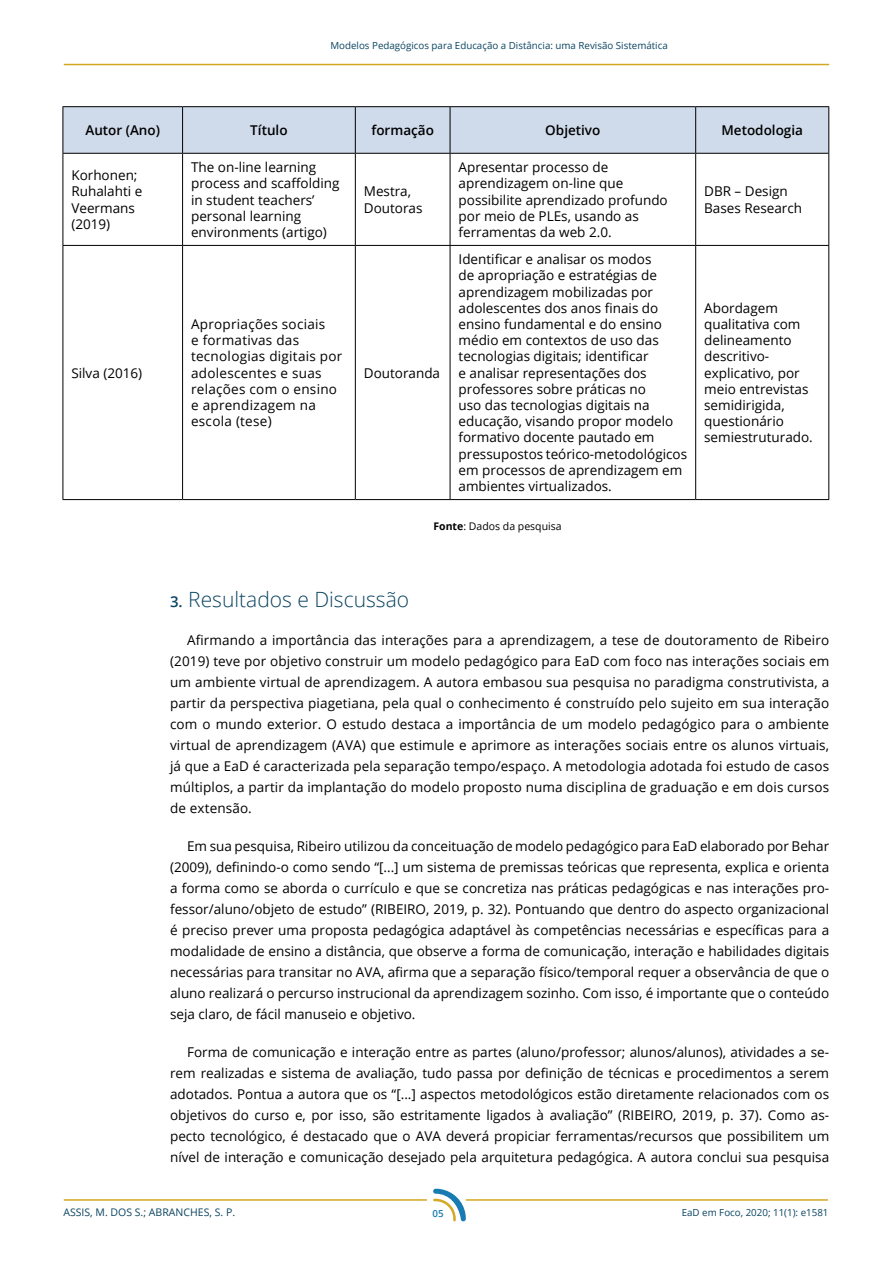
<style>
.page{position:relative;width:893px;height:1263px;background:#fff}
.page>*{position:absolute;margin:0;border:0;box-sizing:border-box;transform-origin:0 0}
.titulo_seções{font:300 21px "Open Sans";color:#0b4562}
.texto_corrido{font:13.5px/21px "Open Sans";color:#000;text-align:justify}
.texto_tabela{font:13.5px/16.2px "Open Sans";color:#000}
.texto_tabela-2{font:13.5px/16.2px "Open Sans";letter-spacing:.02em;color:#000}
.titulo_cabeçalho{font:600 13.5px "Open Sans";color:#000}
.t1{font:10.5px "Open Sans";color:#0b4562}
.Fonte_tabela{font:10.5px "Open Sans";color:#000}
.t2{font:9.75px "Open Sans";color:#0b4562}
.t3{font:600 9.75px "Open Sans";color:#187bb2}
.s1{font-weight:700}
.s2{font-weight:600;font-size:15px}
.s3{font-style:inherit}
</style>
<div class="page">
<hr style="left:64px;top:64px;width:765px;height:1px;background:#d3a823">
<hr style="left:466px;top:1199px;width:362px;height:2px;background:#d3a823">
<svg style="left:433px;top:1189px;width:33px;height:32px"></svg>
<hr style="left:64px;top:1199px;width:363px;height:2px;background:#d3a823">
<div style="left:64px;top:107px;width:764px;height:46px;background:#cfdaea"></div>
<hr style="left:182px;top:107px;width:1px;height:46px;background:#000">
<hr style="left:355px;top:107px;width:1px;height:46px;background:#000">
<hr style="left:450px;top:107px;width:1px;height:46px;background:#000">
<hr style="left:695px;top:107px;width:1px;height:46px;background:#000">
<hr style="left:182px;top:154px;width:1px;height:91px;background:#000">
<hr style="left:355px;top:154px;width:1px;height:91px;background:#000">
<hr style="left:450px;top:154px;width:1px;height:91px;background:#000">
<hr style="left:695px;top:154px;width:1px;height:91px;background:#000">
<hr style="left:63px;top:245px;width:120px;height:1px;background:#000">
<hr style="left:183px;top:245px;width:172px;height:1px;background:#000">
<hr style="left:182px;top:246px;width:1px;height:253px;background:#000">
<hr style="left:355px;top:245px;width:95px;height:1px;background:#000">
<hr style="left:355px;top:246px;width:1px;height:253px;background:#000">
<hr style="left:450px;top:245px;width:246px;height:1px;background:#000">
<hr style="left:450px;top:246px;width:1px;height:253px;background:#000">
<hr style="left:696px;top:245px;width:133px;height:1px;background:#000">
<hr style="left:695px;top:246px;width:1px;height:253px;background:#000">
<hr style="left:63px;top:154px;width:1px;height:91px;background:#000">
<hr style="left:828px;top:154px;width:1px;height:91px;background:#000">
<hr style="left:63px;top:246px;width:1px;height:253px;background:#000">
<hr style="left:828px;top:246px;width:1px;height:253px;background:#000">
<hr style="left:63px;top:499px;width:120px;height:1px;background:#000">
<hr style="left:183px;top:499px;width:172px;height:1px;background:#000">
<hr style="left:355px;top:499px;width:95px;height:1px;background:#000">
<hr style="left:450px;top:499px;width:246px;height:1px;background:#000">
<hr style="left:696px;top:499px;width:133px;height:1px;background:#000">
<hr style="left:63px;top:106px;width:120px;height:1px;background:#000">
<hr style="left:63px;top:107px;width:1px;height:46px;background:#000">
<hr style="left:183px;top:106px;width:172px;height:1px;background:#000">
<hr style="left:355px;top:106px;width:95px;height:1px;background:#000">
<hr style="left:450px;top:106px;width:246px;height:1px;background:#000">
<hr style="left:696px;top:106px;width:133px;height:1px;background:#000">
<hr style="left:828px;top:107px;width:1px;height:46px;background:#000">
<hr style="left:63px;top:153px;width:120px;height:1px;background:#000">
<hr style="left:183px;top:153px;width:172px;height:1px;background:#000">
<hr style="left:355px;top:153px;width:95px;height:1px;background:#000">
<hr style="left:450px;top:153px;width:246px;height:1px;background:#000">
<hr style="left:696px;top:153px;width:133px;height:1px;background:#000">
<p class="t2" style="left:330px;top:39px;width:339px">Modelos Pedagógicos para Educação a Distância: uma Revisão Sistemática</p>
<p class="titulo_cabeçalho" style="left:85px;top:121px;width:76px">Autor (Ano)</p>
<p class="titulo_cabeçalho" style="left:250px;top:121px;width:39px">Título</p>
<p class="titulo_cabeçalho" style="left:371px;top:121px;width:64px">formação</p>
<p class="titulo_cabeçalho" style="left:545px;top:121px;width:57px">Objetivo</p>
<p class="titulo_cabeçalho" style="left:721px;top:121px;width:83px">Metodologia</p>
<p class="texto_tabela" style="left:71px;top:167px;width:72px">Korhonen;<br>Ruhalahti e<br>Veermans (2019)</p>
<p class="texto_tabela" style="left:191px;top:159px;width:150px">The on-line learning process and scaffolding in student teachers’ personal learning environments (artigo)</p>
<p class="texto_tabela" style="left:459px;top:159px;width:211px">Apresentar processo de aprendizagem on-line que possibilite aprendizado profundo por meio de PLEs, usando as ferramentas da web 2.0.</p>
<p class="texto_tabela" style="left:704px;top:183px;width:99px">DBR – Design<br>Bases Research</p>
<p class="texto_tabela" style="left:364px;top:183px;width:60px">Mestra,<br>Doutoras</p>
<p class="texto_tabela" style="left:71px;top:364px;width:72px">Silva (2016)</p>
<p class="texto_tabela-2" style="left:191px;top:316px;width:153px">Apropriações sociais<br>e formativas das tecnologias digitais por adolescentes e suas relações com o ensino e aprendizagem na escola (tese)</p>
<p class="texto_tabela" style="left:364px;top:364px;width:78px">Doutoranda</p>
<p class="texto_tabela" style="left:459px;top:251px;width:230px">Identificar e analisar os modos<br>de apropriação e estratégias de aprendizagem mobilizadas por adolescentes dos anos finais do ensino fundamental e do ensino médio em contextos de uso das tecnologias digitais; identificar<br>e analisar representações dos professores sobre práticas no<br>uso das tecnologias digitais na educação, visando propor modelo formativo docente pautado em pressupostos teórico-metodológicos em processos de aprendizagem em ambientes virtualizados.</p>
<p class="Fonte_tabela" style="left:433px;top:519px;width:130px"><span class="s1">Fonte</span>: Dados da pesquisa</p>
<p class="texto_tabela" style="left:704px;top:299px;width:110px">Abordagem qualitativa com delineamento descritivo&shy;explicativo, por meio entrevistas semidirigida, questionário semiestruturado.</p>
<p class="titulo_seções" style="left:170px;top:585px;width:240px"><span class="s2">3.</span> Resultados e Discussão</p>
<p class="texto_corrido" style="left:170px;top:629px;width:661px;text-indent:17px">Afirmando a importância das interações para a aprendizagem, a tese de doutoramento de Ribeiro (2019) teve por objetivo construir um modelo pedagógico para EaD com foco nas interações sociais em um ambiente virtual de aprendizagem. A autora embasou sua pesquisa no paradigma construtivista, a partir da perspectiva piagetiana, pela qual o conhecimento é construído pelo sujeito em sua interação com o mundo exterior. O estudo destaca a importância de um modelo pedagógico para o ambiente virtual de aprendizagem (AVA) que estimule e aprimore as interações sociais entre os alunos virtuais, já que a EaD é caracterizada pela separação tempo/espaço. A metodologia adotada foi estudo de casos múltiplos, a partir da implantação do modelo proposto numa disciplina de graduação e em dois cursos de extensão.</p>
<p class="texto_corrido" style="left:170px;top:835px;width:661px;text-indent:17px">Em sua pesquisa, Ribeiro utilizou da conceituação de modelo pedagógico para EaD elaborado por Behar (2009), definindo-o como sendo “[...] um sistema de premissas teóricas que representa, explica e orienta a forma como se aborda o currículo e que se concretiza nas práticas pedagógicas e nas interações pro&shy;fessor/aluno/objeto de estudo” (<span class="s3">RI BEIRO</span></p>
<p class="texto_corrido" style="left:170px;top:898px;width:661px;text-indent:256px">, 2019, p. 32). Pontuando que dentro do aspecto organizacional é preciso prever uma proposta pedagógica adaptável às competências necessárias e específicas para a modalidade de ensino a distância, que observe a forma de comunicação, interação e habilidades digitais necessárias para transitar no AVA, afirma que a separação físico/temporal requer a observância de que o aluno realizará o percurso instrucional da aprendizagem sozinho. Com isso, é importante que o conteúdo seja claro, de fácil manuseio e objetivo.</p>
<p class="texto_corrido" style="left:170px;top:1041px;width:661px;text-indent:17px">Forma de comunicação e interação entre as partes (aluno/professor; alunos/alunos), atividades a se&shy;rem realizadas e sistema de avaliação, tudo passa por definição de técnicas e procedimentos a serem adotados. Pontua a autora que os “[...] aspectos metodológicos estão diretamente relacionados com os objetivos do curso e, por isso, são estritamente ligados à avaliação” (<span class="s3">RI BEIRO</span></p>
<p class="texto_corrido" style="left:170px;top:1104px;width:661px;text-indent:503px">, 2019, p. 37). Como as&shy;pecto tecnológico, é destacado que o AVA deverá propiciar ferramentas/recursos que possibilitem um nível de interação e comunicação desejado pela arquitetura pedagógica. A autora conclui sua pesquisa</p>
<p class="t1" style="left:63px;top:1205px;width:173px">ASSIS, M. DOS S.; ABRANCHES, S. P.</p>
<p class="t2" style="left:682px;top:1206px;width:148px">EaD em Foco, 2020; 11(1): e1581</p>
<p class="t3" style="left:432px;top:1207px;width:13px">05</p>
</div>
